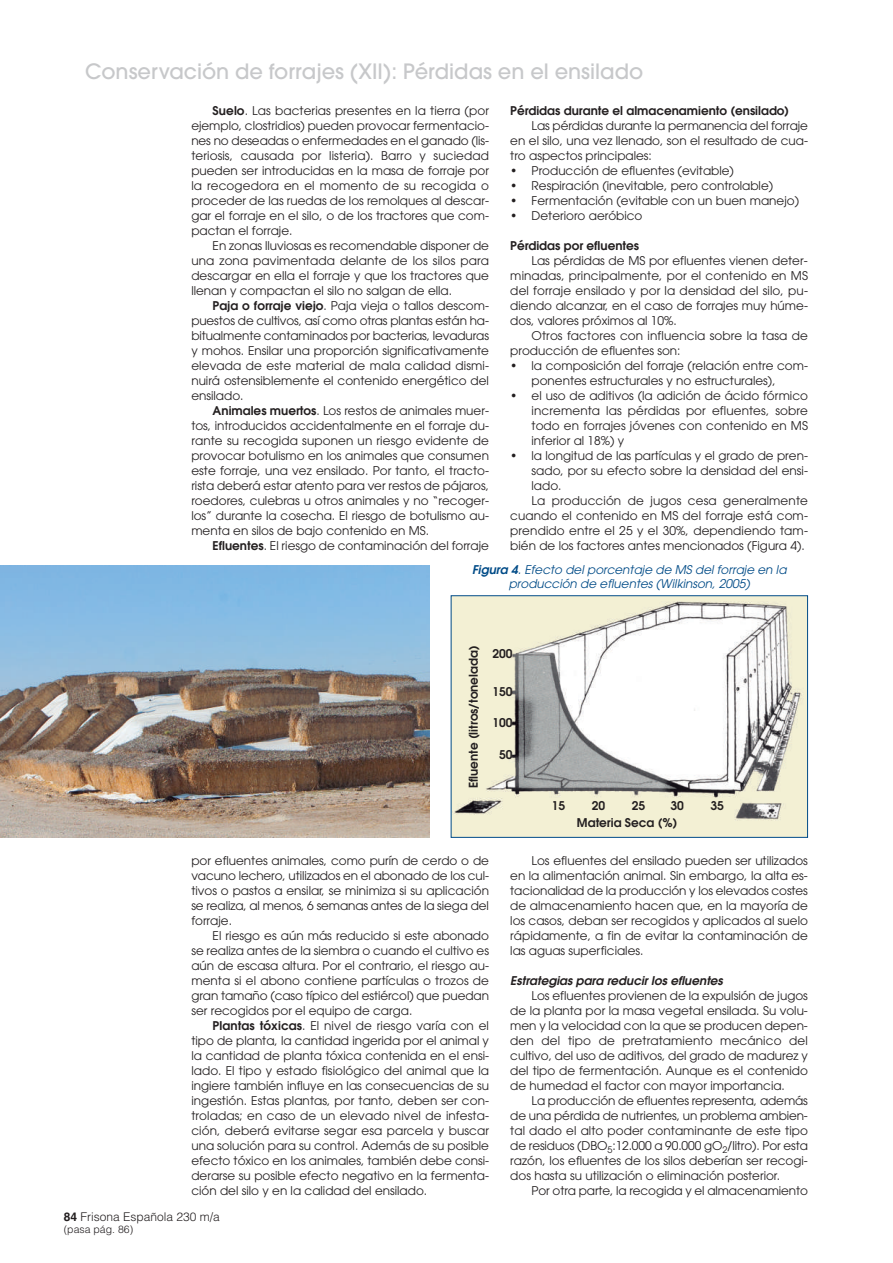
<style>
.page{position:relative;width:893px;height:1263px;background:#fff}
.page>*{position:absolute;margin:0;border:0;box-sizing:border-box;transform-origin:0 0}
.t1{font:500 21px "Avant Garde";color:#c7c8ca}
.t2{font:12px/15px "Avant Garde";color:#231f20;text-align:justify}
.t3{font:600 12px "Avant Garde";color:#231f20}
.t4{font:italic 12px/13.5px "Avant Garde";color:#004b87;text-align:center}
.t5{font:italic 600 12px "Avant Garde";color:#231f20}
.t6{font:300 12px "Helvetica";color:#231f20}
.t7{font:300 10.5px "Helvetica";color:#231f20}
.s1{font-weight:600}
.s2{font-weight:700}
</style>
<div class="page">
<img style="left:453px;top:597px;width:353px;height:239px">
<div style="left:451px;top:595px;width:357px;height:243px;border:1px solid #004b87"></div>
<img style="left:0;top:566px;width:429px;height:272px">
<h1 class="t1" style="left:85px;top:64px;width:560px">Conservación de forrajes (XII): Pérdidas en el ensilado</h1>
<p class="t2" style="left:191px;top:104px;width:299px;text-indent:21px"><span class="s1">Suelo</span>. Las bacterias presentes en la tierra (por ejemplo, clostridios) pueden provocar fermentacio&shy;nes no deseadas o enfermedades en el ganado (lis&shy;teriosis, causada por listeria). Barro y suciedad pueden ser introducidas en la masa de forraje por la recogedora en el momento de su recogida o proceder de las ruedas de los remolques al descar&shy;gar el forraje en el silo, o de los tractores que com&shy;pactan el forraje.</p>
<p class="t2" style="left:191px;top:239px;width:299px;text-indent:21px">En zonas lluviosas es recomendable disponer de una zona pavimentada delante de los silos para descargar en ella el forraje y que los tractores que llenan y compactan el silo no salgan de ella.</p>
<p class="t2" style="left:191px;top:299px;width:299px;text-indent:21px"><span class="s1">Paja o forraje viejo</span>. Paja vieja o tallos descom&shy;puestos de cultivos, así como otras plantas están ha&shy;bitualmente contaminados por bacterias, levaduras y mohos. Ensilar una proporción significativamente elevada de este material de mala calidad dismi&shy;nuirá ostensiblemente el contenido energético del ensilado.</p>
<p class="t2" style="left:191px;top:404px;width:299px;text-indent:21px"><span class="s1">Animales muertos</span>. Los restos de animales muer&shy;tos, introducidos accidentalmente en el forraje du&shy;rante su recogida suponen un riesgo evidente de provocar botulismo en los animales que consumen este forraje, una vez ensilado. Por tanto, el tracto&shy;rista deberá estar atento para ver restos de pájaros, roedores, culebras u otros animales y no “recoger&shy;los” durante la cosecha. El riesgo de botulismo au&shy;menta en silos de bajo contenido en MS.</p>
<p class="t2" style="left:213px;top:539px;width:278px"><span class="s1">Efluentes</span>. El riesgo de contaminación del forraje</p>
<p class="t3" style="left:510px;top:106px;width:280px">Pérdidas durante el almacenamiento (ensilado)</p>
<p class="t2" style="left:510px;top:119px;width:299px;text-indent:21px">Las pérdidas durante la permanencia del forraje en el silo, una vez llenado, son el resultado de cua&shy;tro aspectos principales:</p>
<p class="t2" style="left:510px;top:164px;width:225px">• Producción de efluentes (evitable)</p>
<p class="t2" style="left:510px;top:179px;width:264px">• Respiración (inevitable, pero controlable)</p>
<p class="t2" style="left:510px;top:194px;width:290px">• Fermentación (evitable con un buen manejo)</p>
<p class="t2" style="left:510px;top:209px;width:134px">• Deterioro aeróbico</p>
<p class="t3" style="left:510px;top:241px;width:130px">Pérdidas por efluentes</p>
<p class="t2" style="left:510px;top:254px;width:299px;text-indent:21px">Las pérdidas de MS por efluentes vienen deter&shy;minadas, principalmente, por el contenido en MS del forraje ensilado y por la densidad del silo, pu&shy;diendo alcanzar, en el caso de forrajes muy húme&shy;dos, valores próximos al 10%.</p>
<p class="t2" style="left:510px;top:329px;width:299px;text-indent:21px">Otros factores con influencia sobre la tasa de producción de efluentes son:</p>
<p class="t2" style="left:532px;top:359px;width:278px;text-indent:-21px">• la composición del forraje (relación entre com&shy;ponentes estructurales y no estructurales),</p>
<p class="t2" style="left:532px;top:389px;width:278px;text-indent:-21px">• el uso de aditivos (la adición de ácido fórmico incrementa las pérdidas por efluentes, sobre todo en forrajes jóvenes con contenido en MS inferior al 18%) y</p>
<p class="t2" style="left:510px;top:449px;width:299px">• la longitud de las partículas y el grado de pren-</p>
<p class="t2" style="left:532px;top:464px;width:278px">sado, por su efecto sobre la densidad del ensi-</p>
<p class="t2" style="left:532px;top:479px;width:31px">lado.</p>
<p class="t2" style="left:532px;top:494px;width:278px">La producción de jugos cesa generalmente</p>
<p class="t2" style="left:510px;top:509px;width:299px">cuando el contenido en MS del forraje está com-</p>
<p class="t2" style="left:510px;top:524px;width:299px">prendido entre el 25 y el 30%, dependiendo tam-</p>
<p class="t2" style="left:510px;top:539px;width:296px">bién de los factores antes mencionados (Figura 4).</p>
<p class="t4" style="left:472px;top:564px;width:316px"><span class="s1">Figura 4</span>. Efecto del porcentaje de MS del forraje en la producción de efluentes (Wilkinson, 2005)</p>
<p class="t3" style="left:469px;top:788px;width:144px;rotate:-90deg">Efluente (litros/tonelada)</p>
<p class="t3" style="left:492px;top:650px;width:22px">200</p>
<p class="t3" style="left:492px;top:687px;width:22px">150</p>
<p class="t3" style="left:492px;top:718px;width:22px">100</p>
<p class="t3" style="left:499px;top:750px;width:15px">50</p>
<p class="t3" style="left:552px;top:801px;width:15px">15</p>
<p class="t3" style="left:592px;top:801px;width:15px">20</p>
<p class="t3" style="left:632px;top:801px;width:15px">25</p>
<p class="t3" style="left:670px;top:801px;width:15px">30</p>
<p class="t3" style="left:710px;top:801px;width:15px">35</p>
<p class="t3" style="left:577px;top:818px;width:102px">Materia Seca (%)</p>
<p class="t2" style="left:191px;top:854px;width:299px">por efluentes animales, como purín de cerdo o de vacuno lechero, utilizados en el abonado de los cul&shy;tivos o pastos a ensilar, se minimiza si su aplicación se realiza, al menos, 6 semanas antes de la siega del forraje.</p>
<p class="t2" style="left:191px;top:929px;width:299px;text-indent:21px">El riesgo es aún más reducido si este abonado se realiza antes de la siembra o cuando el cultivo es aún de escasa altura. Por el contrario, el riesgo au&shy;menta si el abono contiene partículas o trozos de gran tamaño (caso típico del estiércol) que puedan ser recogidos por el equipo de carga.</p>
<p class="t2" style="left:191px;top:1019px;width:299px;text-indent:21px"><span class="s1">Plantas tóxicas</span>. El nivel de riesgo varía con el tipo de planta, la cantidad ingerida por el animal y la cantidad de planta tóxica contenida en el ensi&shy;lado. El tipo y estado fisiológico del animal que la ingiere también influye en las consecuencias de su ingestión. Estas plantas, por tanto, deben ser con&shy;troladas; en caso de un elevado nivel de infesta&shy;ción, deberá evitarse segar esa parcela y buscar una solución para su control. Además de su posible efecto tóxico en los animales, también debe consi&shy;derarse su posible efecto negativo en la fermenta&shy;ción del silo y en la calidad del ensilado.</p>
<p class="t6" style="left:64px;top:1206px;width:158px"><span class="s2">84</span> Frisona Española 230 m/a</p>
<p class="t7" style="left:64px;top:1220px;width:71px">(pasa pág. 86)</p>
<p class="t2" style="left:510px;top:854px;width:299px;text-indent:21px">Los efluentes del ensilado pueden ser utilizados en la alimentación animal. Sin embargo, la alta es&shy;tacionalidad de la producción y los elevados costes de almacenamiento hacen que, en la mayoría de los casos, deban ser recogidos y aplicados al suelo rápidamente, a fin de evitar la contaminación de las aguas superficiales.</p>
<p class="t5" style="left:510px;top:976px;width:214px">Estrategias para reducir los efluentes</p>
<p class="t2" style="left:510px;top:989px;width:299px;text-indent:21px">Los efluentes provienen de la expulsión de jugos de la planta por la masa vegetal ensilada. Su volu&shy;men y la velocidad con la que se producen depen&shy;den del tipo de pretratamiento mecánico del cultivo, del uso de aditivos, del grado de madurez y del tipo de fermentación. Aunque es el contenido de humedad el factor con mayor importancia.</p>
<p class="t2" style="left:510px;top:1094px;width:299px;text-indent:21px">La producción de efluentes representa, además de una pérdida de nutrientes, un problema ambien&shy;tal dado el alto poder contaminante de este tipo de residuos (DBO<sub>5</sub>:12.000 a 90.000 gO<sub>2</sub>/litro). Por esta razón, los efluentes de los silos deberían ser recogi&shy;dos hasta su utilización o eliminación posterior.</p>
<p class="t2" style="left:531px;top:1184px;width:278px">Por otra parte, la recogida y el almacenamiento</p>
</div>
